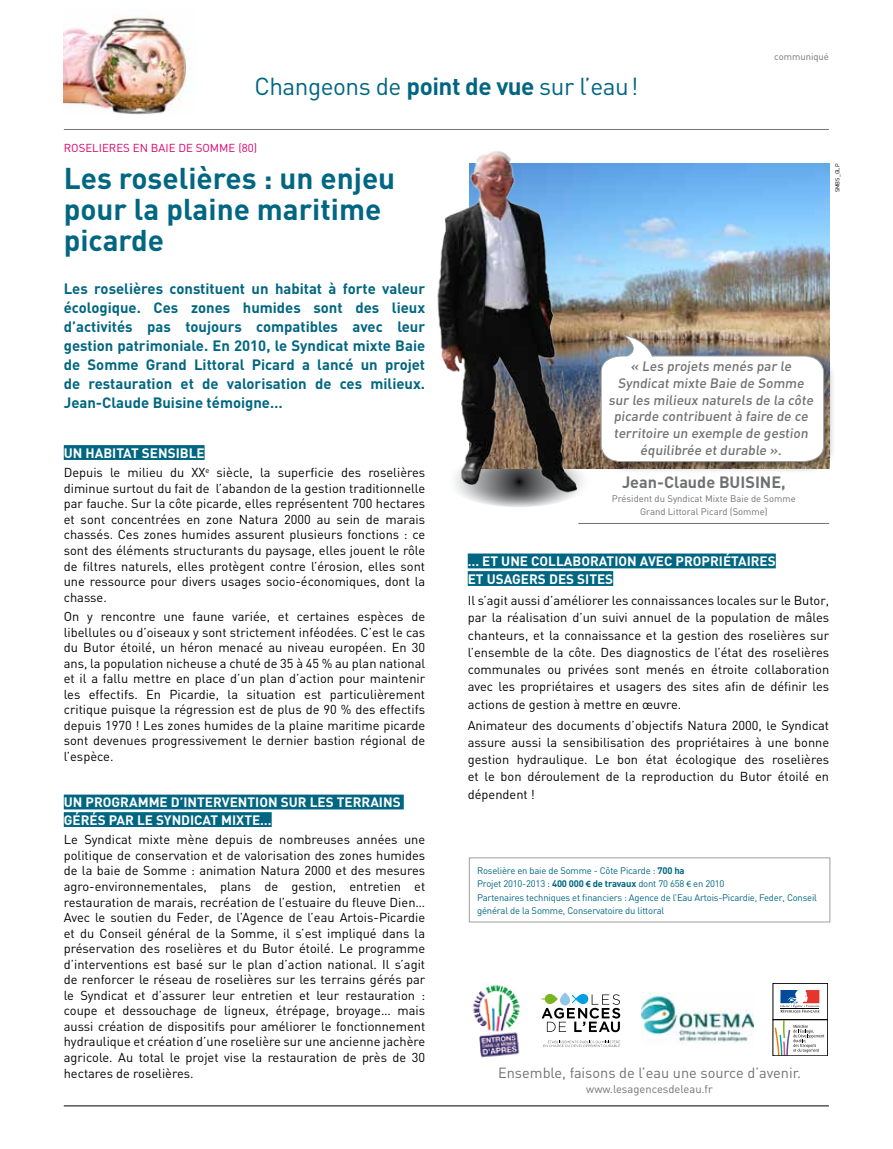
<style>
.page{position:relative;width:893px;height:1149px;background:#fff}
.page>*{position:absolute;margin:0;border:0;box-sizing:border-box;transform-origin:0 0}
.t1{font:700 29.7px/31px "DIN";color:#006682}
.t2{font:24.3px "DIN";letter-spacing:-.02em;color:#006682}
.t3{font:700 16.2px "DIN";color:#707172}
.t4{font:700 14.85px/18.9px "DIN";color:#006682;text-align:justify}
.t5{font:14.55px "DIN";color:#707172}
.t6{font:500 13.5px/16.6px "DIN";color:#707172;text-align:center}
.t7{font:700 13.5px/17.5px "DIN";letter-spacing:.09em;color:#fff}
.t8{font:12.9px/15.6px "DIN";color:#000;text-align:justify}
.t9{font:11.4px "DIN";color:#dc006b}
.t10{font:11.25px "DIN";color:#707172}
.t11{font:9.45px/13.5px "DIN";letter-spacing:-.02em;color:#006682}
.t12{font:9.45px/12.1px "DIN";color:#707172;text-align:center}
.t13{font:5.7px "DIN";color:#000}
.s1{font-weight:700}
.s2{font-family:"Myriad Pro";font-weight:700}
.s3{font-family:"Myriad Pro"}
</style>
<div class="page">
<div style="left:469px;top:857px;width:361px;height:64px;border:1px solid #9d9fa0"></div>
<img style="left:640px;top:164px;width:189px;height:168px">
<img style="left:64px;top:16px;width:124px;height:98px">
<hr style="left:64px;top:129px;width:765px;height:1px;background:#707172">
<hr style="left:64px;top:1105px;width:765px;height:1px;background:#000">
<div style="left:64px;top:445px;width:141px;height:15px;background:#006682"></div>
<div style="left:64px;top:794px;width:340px;height:15px;background:#006682"></div>
<div style="left:64px;top:811px;width:208px;height:15px;background:#006682"></div>
<div style="left:468px;top:553px;width:308px;height:15px;background:#006682"></div>
<div style="left:468px;top:571px;width:145px;height:14px;background:#006682"></div>
<hr style="left:578px;top:523px;width:251px;height:1px;background:#707172">
<img style="left:473px;top:985px;width:47px;height:73px">
<img style="left:642px;top:992px;width:112px;height:52px">
<div style="left:560px;top:992px;width:10px;height:13px;background:#f8fbfd;border-radius:5px"></div>
<svg style="left:541px;top:993px;width:79px;height:38px"></svg>
<svg style="left:543px;top:1040px;width:77px;height:6px"></svg>
<div style="left:773px;top:982px;width:55px;height:37px;border:1px solid #000"></div>
<svg style="left:780px;top:990px;width:39px;height:22px"></svg>
<div style="left:773px;top:1019px;width:55px;height:36px;border:1px solid #000"></div>
<svg style="left:774px;top:1019px;width:50px;height:36px"></svg>
<div style="left:597px;top:332px;width:239px;height:142px;background:#000;opacity:.4"></div>
<svg style="left:640px;top:335px;width:184px;height:127px"></svg>
<img style="left:437px;top:151px;width:203px;height:356px">
<h2 class="t2" style="left:254px;top:71px;width:386px">Changeons de <span class="s1">point de vue</span> sur l’eau!</h2>
<p class="t9" style="left:64px;top:141px;width:195px">ROSELIERES EN BAIE DE SOMME (80)</p>
<h1 class="t1" style="left:64px;top:161px;width:333px">Les roselières : un enjeu pour la plaine maritime picarde</h1>
<p class="t12" style="left:774px;top:51px;width:56px">communiqué</p>
<p class="t13" style="left:834px;top:192px;width:30px;rotate:-90deg">SMBS_GLP</p>
<p class="t4" style="left:64px;top:278px;width:363px">Les roselières constituent un habitat à forte valeur écologique. Ces zones humides sont des lieux d’activités pas toujours compatibles avec leur gestion patrimoniale. En 2010, le Syndicat mixte Baie de Somme Grand Littoral Picard a lancé un projet de restauration et de valorisation de ces milieux.<br>Jean-Claude Buisine témoigne…</p>
<p class="t7" style="left:64px;top:443px;width:125px">Un habitat sensible</p>
<p class="t8" style="left:64px;top:464px;width:363px">Depuis le milieu du XX<sup>e</sup> siècle, la superficie des roselières diminue surtout du fait de l’abandon de la gestion traditionnelle par fauche. Sur la côte picarde, elles représentent 700 hectares et sont concentrées en zone Natura 2000 au sein de marais chassés. Ces zones humides assurent plusieurs fonctions : ce sont des éléments structurants du paysage, elles jouent le rôle de filtres naturels, elles protègent contre l’érosion, elles sont une ressource pour divers usages socio-économiques, dont la chasse.</p>
<p class="t8" style="left:64px;top:608px;width:363px">On y rencontre une faune variée, et certaines espèces de libellules ou d’oiseaux y sont strictement inféodées. C’est le cas du Butor étoilé, un héron menacé au niveau européen. En 30 ans, la population nicheuse a chuté de 35 à 45 % au plan national et il a fallu mettre en place d’un plan d’action pour maintenir les effectifs. En Picardie, la situation est particulièrement critique puisque la régression est de plus de 90 % des effectifs depuis 1970 ! Les zones humides de la plaine maritime picarde sont devenues progressivement le dernier bastion régional de l’espèce.</p>
<p class="t7" style="left:64px;top:793px;width:255px">Un programme d’intervention su r les</p>
<p class="t7" style="left:337px;top:793px;width:64px">terrains</p>
<p class="t7" style="left:64px;top:810px;width:209px">gérés par le Syndicat mixte…</p>
<p class="t8" style="left:64px;top:831px;width:363px">Le Syndicat mixte mène depuis de nombreuses années une politique de conservation et de valorisation des zones humides de la baie de Somme : animation Natura 2000 et des mesures agro-environnementales, plans de gestion, entretien et restauration de marais, recréation de l’estuaire du fleuve Dien… Avec le soutien du Feder, de l’Agence de l’eau Artois-Picardie et du Conseil général de la Somme, il s’est impliqué dans la préservation des roselières et du Butor étoilé. Le programme d’interventions est basé sur le plan d’action national. Il s’agit de renforcer le réseau de roselières sur les terrains gérés par le Syndicat et d’assurer leur entretien et leur restauration : coupe et dessouchage de ligneux, étrépage, broyage… mais aussi création de dispositifs pour améliorer le fonctionnement hydraulique et création d’une roselière sur une ancienne jachère agricole. Au total le projet vise la restauration de près de 30 hectares de roselières.</p>
<p class="t6" style="left:608px;top:357px;width:208px">« Les projets menés par le<br>Syndicat mixte Baie de Somme sur les milieux naturels de la côte picarde contribuent à faire de ce territoire un exemple de gestion équilibrée et durable ».</p>
<p class="t3" style="left:622px;top:472px;width:165px">Jean-Claude BUISIN E,</p>
<p class="t12" style="left:612px;top:492px;width:185px">Président du Syndicat Mixte Baie de Somme<br>Grand Littoral Picard (Somme)</p>
<p class="t7" style="left:468px;top:552px;width:301px">… et une collaboration avec propriétaires et usagers des sites</p>
<p class="t8" style="left:468px;top:591px;width:363px;line-height:17.2px">Il s’agit aussi d’améliorer les connaissances locales sur le Butor, par la réalisation d’un suivi annuel de la population de mâles chanteurs, et la connaissance et la gestion des roselières sur l’ensemble de la côte. Des diagnostics de l’état des roselières communales ou privées sont menés en étroite collaboration avec les propriétaires et usagers des sites afin de définir les actions de gestion à mettre en œuvre.</p>
<p class="t8" style="left:468px;top:716px;width:363px;line-height:17.2px">Animateur des documents d’objectifs Natura 2000, le Syndicat assure aussi la sensibilisation des propriétaires à une bonne gestion hydraulique. Le bon état écologique des roselières et le bon déroulement de la reproduction du Butor étoilé en dépendent !</p>
<p class="t11" style="left:477px;top:863px;width:341px">Roselière en baie de Somme - Côte Picarde : <span class="s1">700 ha<br></span>Projet 2010-2013 : <span class="s1">400 000</span> <span class="s2">€</span> <span class="s1">de travaux</span> dont 70 658 <span class="s3">€</span> en 2010<br>Partenaires techniques et financiers : Agence de l’Eau Artois-Picardie, Feder, Conseil général de la Somme, Conservatoire du littoral</p>
<p class="t5" style="left:498px;top:1062px;width:304px">Ensemble, faisons de l’eau une source d’avenir.</p>
<p class="t10" style="left:586px;top:1081px;width:128px">www.lesagencesdeleau.fr</p>
</div>
